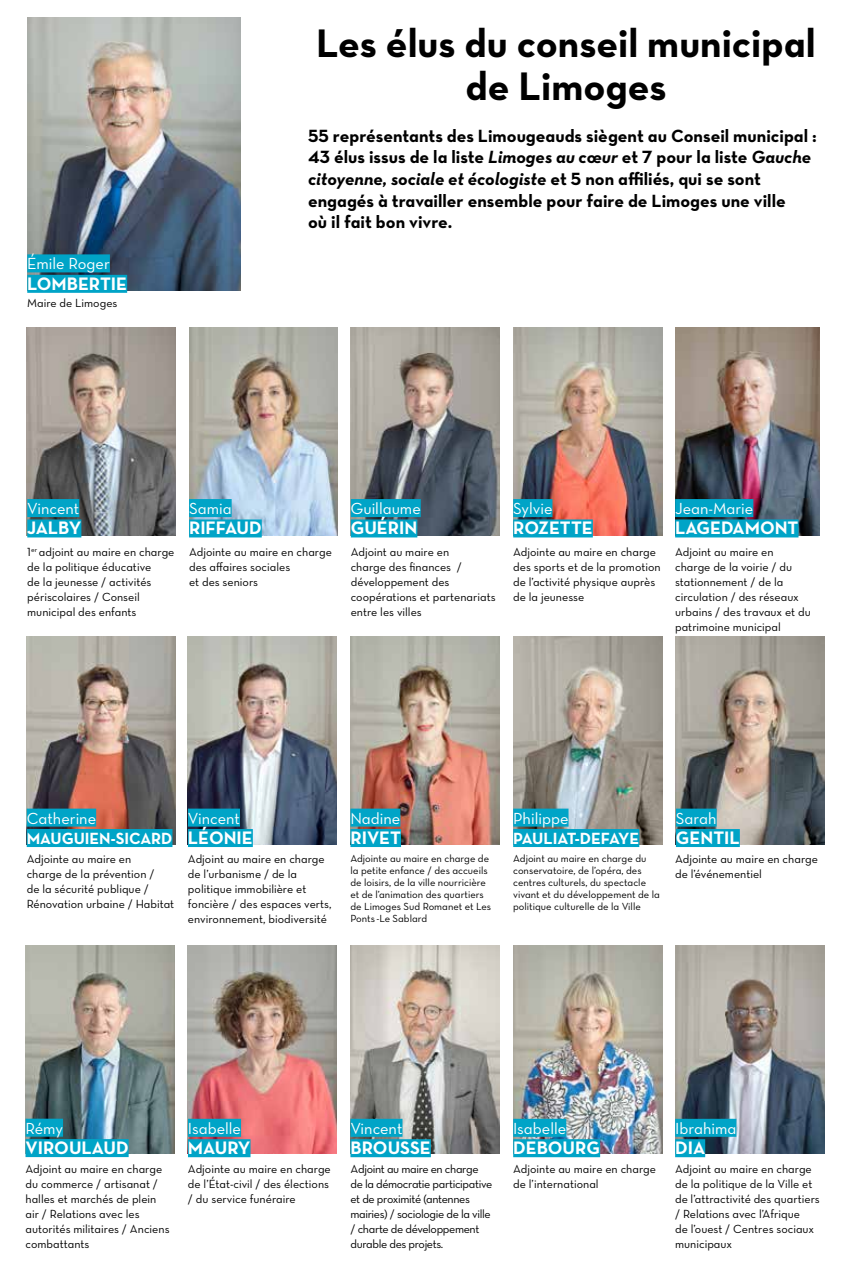
<style>
.page{position:relative;width:851px;height:1263px;background:#fff}
.page>*{position:absolute;margin:0;border:0;box-sizing:border-box;transform-origin:0 0}
.t1{font:40.5px/43.5px "Neutra Text Bold Alt";color:#000;text-align:center}
.t2{font:700 18.45px "Neutra Text";color:#fff}
.t3{font:18px/21.6px "Neutra Text Bold Alt";color:#000}
.t4{font:18px "Neutra Text Bold Italic Alt";color:#000}
.t5{font:700 16.5px "Neutra Text";color:#fff}
.t6{font:16.35px "Neutra Text Book Alt";color:#fff}
.t7{font:12px/15px "Neutra Text Book Alt";color:#000}
.t8{font:12px/15px "Neutra Text Book Alt";letter-spacing:-.03em;color:#000}
.t9{font:10.5px/12px "Neutra Text Book Alt";color:#000}
.s1{font-family:"Neutra Text Bold Italic Alt"}
.s2{font-family:"Neutra Text Bold Alt"}
</style>
<div class="page">
<img style="left:350px;top:636px;width:149px;height:208px">
<img style="left:26px;top:945px;width:148px;height:208px">
<img style="left:675px;top:636px;width:148px;height:208px">
<img style="left:27px;top:636px;width:149px;height:208px">
<img style="left:513px;top:636px;width:149px;height:208px">
<img style="left:350px;top:945px;width:149px;height:209px">
<img style="left:188px;top:945px;width:149px;height:209px">
<img style="left:27px;top:17px;width:213px;height:273px">
<img style="left:189px;top:327px;width:149px;height:208px">
<img style="left:27px;top:327px;width:149px;height:208px">
<img style="left:350px;top:327px;width:149px;height:208px">
<img style="left:513px;top:327px;width:149px;height:208px">
<img style="left:675px;top:945px;width:148px;height:209px">
<img style="left:675px;top:327px;width:144px;height:208px">
<img style="left:513px;top:945px;width:149px;height:209px">
<img style="left:188px;top:636px;width:149px;height:208px">
<div style="left:27px;top:499px;width:52px;height:18px;background:#00a4c7"></div>
<div style="left:27px;top:519px;width:54px;height:18px;background:#00a4c7"></div>
<div style="left:189px;top:499px;width:43px;height:18px;background:#00a4c7"></div>
<div style="left:189px;top:519px;width:73px;height:18px;background:#00a4c7"></div>
<div style="left:351px;top:499px;width:69px;height:18px;background:#00a4c7"></div>
<div style="left:351px;top:519px;width:66px;height:18px;background:#00a4c7"></div>
<div style="left:513px;top:499px;width:39px;height:18px;background:#00a4c7"></div>
<div style="left:513px;top:519px;width:79px;height:18px;background:#00a4c7"></div>
<div style="left:675px;top:499px;width:78px;height:18px;background:#00a4c7"></div>
<div style="left:675px;top:519px;width:123px;height:18px;background:#00a4c7"></div>
<div style="left:27px;top:809px;width:69px;height:18px;background:#00a4c7"></div>
<div style="left:27px;top:829px;width:145px;height:18px;background:#00a4c7"></div>
<div style="left:188px;top:809px;width:52px;height:18px;background:#00a4c7"></div>
<div style="left:188px;top:829px;width:65px;height:18px;background:#00a4c7"></div>
<div style="left:350px;top:809px;width:50px;height:18px;background:#00a4c7"></div>
<div style="left:350px;top:829px;width:51px;height:18px;background:#00a4c7"></div>
<div style="left:513px;top:809px;width:55px;height:18px;background:#00a4c7"></div>
<div style="left:513px;top:829px;width:126px;height:18px;background:#00a4c7"></div>
<div style="left:675px;top:809px;width:41px;height:18px;background:#00a4c7"></div>
<div style="left:675px;top:829px;width:64px;height:18px;background:#00a4c7"></div>
<div style="left:26px;top:1119px;width:37px;height:18px;background:#00a4c7"></div>
<div style="left:26px;top:1139px;width:103px;height:18px;background:#00a4c7"></div>
<div style="left:188px;top:1119px;width:53px;height:18px;background:#00a4c7"></div>
<div style="left:188px;top:1139px;width:62px;height:18px;background:#00a4c7"></div>
<div style="left:350px;top:1119px;width:52px;height:18px;background:#00a4c7"></div>
<div style="left:350px;top:1139px;width:81px;height:18px;background:#00a4c7"></div>
<div style="left:513px;top:1119px;width:53px;height:18px;background:#00a4c7"></div>
<div style="left:513px;top:1139px;width:87px;height:18px;background:#00a4c7"></div>
<div style="left:675px;top:1119px;width:61px;height:18px;background:#00a4c7"></div>
<div style="left:675px;top:1139px;width:30px;height:18px;background:#00a4c7"></div>
<div style="left:27px;top:254px;width:83px;height:18px;background:#00a4c7"></div>
<div style="left:27px;top:275px;width:100px;height:18px;background:#00a4c7"></div>
<h3 class="t6" style="left:27px;top:254px;width:84px">Émile Roger</h3>
<h2 class="t2" style="left:27px;top:272px;width:101px">LOMBERTIE</h2>
<p class="t7" style="left:27px;top:295px;width:92px">Maire de Limoges</p>
<h1 class="t1" style="left:316px;top:20px;width:501px">Les élus du conseil municipal de Limoges</h1>
<h3 class="t3" style="left:308px;top:124px;width:510px">55 représentants des Limougeauds siègent au Conseil municipal :<br>43 élus issus de la liste <span class="s1">Limoges au cœur</span> et 7 pour la liste <span class="s1">Gauche</span></h3>
<h3 class="t4" style="left:308px;top:168px;width:454px">citoyenne, sociale et écologiste <span class="s2">et 5 non affiliés, qui se sont</span></h3>
<h3 class="t3" style="left:308px;top:189px;width:479px">engagés à travailler ensemble pour faire de Limoges une ville où il fait bon vivre.</h3>
<h3 class="t6" style="left:27px;top:499px;width:54px">Vincent</h3>
<h2 class="t2" style="left:27px;top:517px;width:56px">JALBY</h2>
<p class="t7" style="left:27px;top:544px;width:149px">1<sup>er</sup> adjoint au maire en charge de la politique éducative<br>de la jeunesse / activités périscolaires / Conseil municipal des enfants</p>
<h3 class="t6" style="left:189px;top:499px;width:44px">Samia</h3>
<h2 class="t2" style="left:189px;top:517px;width:74px">RIFFAUD</h2>
<h3 class="t6" style="left:351px;top:499px;width:71px">Guillaume</h3>
<h2 class="t2" style="left:351px;top:517px;width:68px">GUÉRIN</h2>
<h3 class="t6" style="left:513px;top:499px;width:41px">Sylvie</h3>
<h2 class="t2" style="left:513px;top:517px;width:81px">ROZETTE</h2>
<p class="t7" style="left:189px;top:544px;width:144px">Adjointe au maire en charge des affaires sociales<br>et des seniors</p>
<p class="t7" style="left:350px;top:544px;width:146px">Adjoint au maire en<br>charge des finances / développement des coopérations et partenariats entre les villes</p>
<p class="t7" style="left:513px;top:544px;width:149px">Adjointe au maire en charge des sports et de la promotion de l’activité physique auprès de la jeunesse</p>
<h3 class="t6" style="left:675px;top:499px;width:80px">Jean-Marie</h3>
<h2 class="t2" style="left:675px;top:517px;width:125px">LAGEDAMONT</h2>
<p class="t7" style="left:675px;top:544px;width:137px">Adjoint au maire en charge de la voirie / du stationnement / de la circulation / des réseaux urbains / des travaux et du patrimoine municipal</p>
<h3 class="t6" style="left:27px;top:808px;width:71px">Catherine</h3>
<h3 class="t5" style="left:27px;top:828px;width:147px">MAUGUIEN-SICARD</h3>
<h3 class="t6" style="left:188px;top:808px;width:54px">Vincent</h3>
<h2 class="t2" style="left:188px;top:826px;width:66px">LÉONIE</h2>
<h3 class="t6" style="left:350px;top:808px;width:51px">Nadine</h3>
<h2 class="t2" style="left:350px;top:826px;width:52px">RIVET</h2>
<h3 class="t6" style="left:513px;top:808px;width:57px">Philippe</h3>
<h3 class="t5" style="left:513px;top:828px;width:128px">PAULIAT-DEFAYE</h3>
<h3 class="t6" style="left:675px;top:808px;width:42px">Sarah</h3>
<h2 class="t2" style="left:675px;top:826px;width:65px">GENTIL</h2>
<p class="t7" style="left:188px;top:851px;width:145px">Adjoint au maire en charge de l’urbanisme / de la politique immobilière et foncière / des espaces verts, environnement, biodiversité</p>
<p class="t7" style="left:27px;top:851px;width:149px">Adjointe au maire en<br>charge de la prévention /<br>de la sécurité publique /<br>Rénovation urbaine / Habitat</p>
<p class="t9" style="left:513px;top:852px;width:148px">Adjoint au maire en charge du conservatoire, de l’opéra, des centres culturels, du spectacle vivant et du développement de la politique culturelle de la Ville</p>
<p class="t9" style="left:350px;top:852px;width:142px">Adjointe au maire en charge de la petite enfance / des accueils de loisirs, de la ville nourricière et de l’animation des quartiers de Limoges Sud Romanet et Les<br>Ponts -Le Sablard</p>
<p class="t7" style="left:675px;top:851px;width:144px">Adjointe au maire en charge de l’événementiel</p>
<h3 class="t6" style="left:26px;top:1118px;width:39px">Rémy</h3>
<h2 class="t2" style="left:26px;top:1136px;width:105px">VIROULAUD</h2>
<p class="t7" style="left:26px;top:1161px;width:145px">Adjoint au maire en charge du commerce / artisanat / halles et marchés de plein air / Relations avec les autorités militaires / Anciens combattants</p>
<h3 class="t6" style="left:188px;top:1118px;width:55px">Isabelle</h3>
<h2 class="t2" style="left:188px;top:1136px;width:64px">MAURY</h2>
<p class="t7" style="left:188px;top:1161px;width:144px">Adjointe au maire en charge de l’État-civil / des élections / du service funéraire</p>
<h3 class="t6" style="left:350px;top:1118px;width:54px">Vincent</h3>
<h2 class="t2" style="left:350px;top:1136px;width:82px">BROUSSE</h2>
<p class="t8" style="left:350px;top:1161px;width:143px">Adjoint au maire en charge de la démocratie participative et de proximité (antennes mairies) / sociologie de la ville / charte de développement durable des projets.</p>
<h3 class="t6" style="left:513px;top:1118px;width:55px">Isabelle</h3>
<h2 class="t2" style="left:513px;top:1136px;width:88px">DEBOURG</h2>
<p class="t7" style="left:513px;top:1161px;width:144px">Adjointe au maire en charge de l’international</p>
<h3 class="t6" style="left:675px;top:1118px;width:63px">Ibrahima</h3>
<h2 class="t2" style="left:675px;top:1136px;width:32px">DIA</h2>
<p class="t7" style="left:675px;top:1161px;width:146px">Adjoint au maire en charge de la politique de la Ville et de l’attractivité des quartiers / Relations avec l’Afrique<br>de l’ouest / Centres sociaux municipaux</p>
</div>
